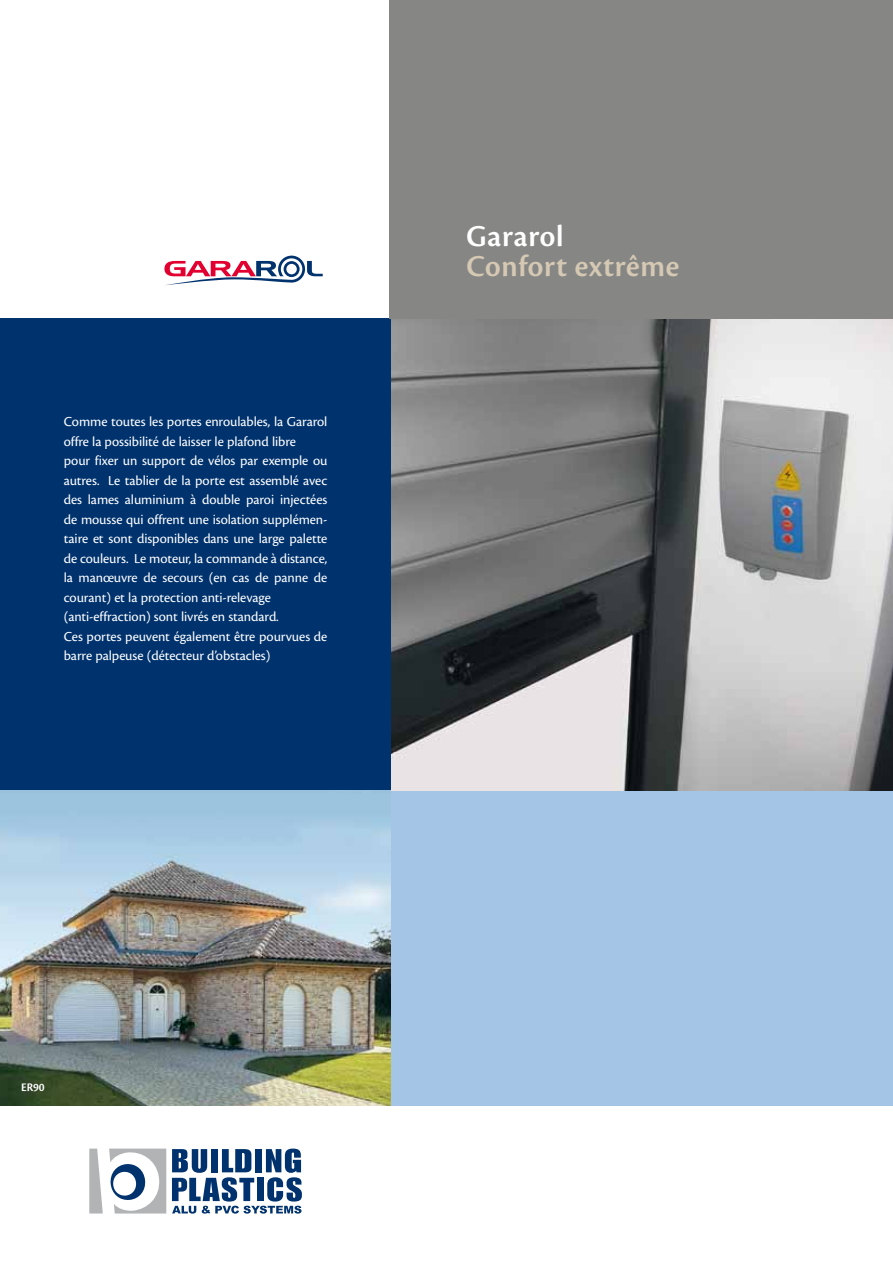
<style>
.page{position:relative;width:893px;height:1263px;background:#fff}
.page>*{position:absolute;margin:0;border:0;box-sizing:border-box;transform-origin:0 0}
.t1{font:31.5px "Cronos Pro Semibold Disp";letter-spacing:.025em;color:#d5c9b4}
.t2{font:31.5px "Cronos Pro Semibold Disp";letter-spacing:.025em;color:#fff}
.t3{font:14.25px/19.5px "Cronos Pro";letter-spacing:-.005em;color:#fff}
.t4{font:600 12px "Cronos Pro";color:#fff}
</style>
<div class="page">
<div style="left:0;top:319px;width:391px;height:472px;background:#00336e"></div>
<img style="left:0;top:791px;width:391px;height:315px">
<img style="left:391px;top:319px;width:502px;height:472px">
<div style="left:389px;top:0;width:504px;height:319px;background:#868785"></div>
<div style="left:391px;top:791px;width:502px;height:315px;background:#a4c5e5"></div>
<svg style="left:164px;top:256px;width:159px;height:29px"></svg>
<svg style="left:172px;top:1148px;width:130px;height:65px"></svg>
<svg style="left:89px;top:1148px;width:77px;height:65px"></svg>
<p class="t3" style="left:64px;top:412px;width:265px">Comme toutes les portes enroulables, la Gararol offre la possibilité de laisser le plafond libre<br>pour fixer un support de vélos par exemple ou autres. Le tablier de la porte est assemblé avec des lames aluminium à double paroi injectées de mousse qui offrent une isolation supplémen&shy;taire et sont disponibles dans une large palette de couleurs. Le moteur, la commande à distance, la manœuvre de secours (en cas de panne de courant) et la protection anti-relevage (anti-effraction) sont livrés en standard.<br>Ces portes peuvent également être pourvues de barre palpeuse (détecteur d’obstacles)</p>
<h1 class="t2" style="left:466px;top:219px;width:99px">Gararol</h1>
<h1 class="t1" style="left:466px;top:248px;width:214px">Confort extrême</h1>
<p class="t4" style="left:21px;top:1081px;width:25px">ER90</p>
</div>
